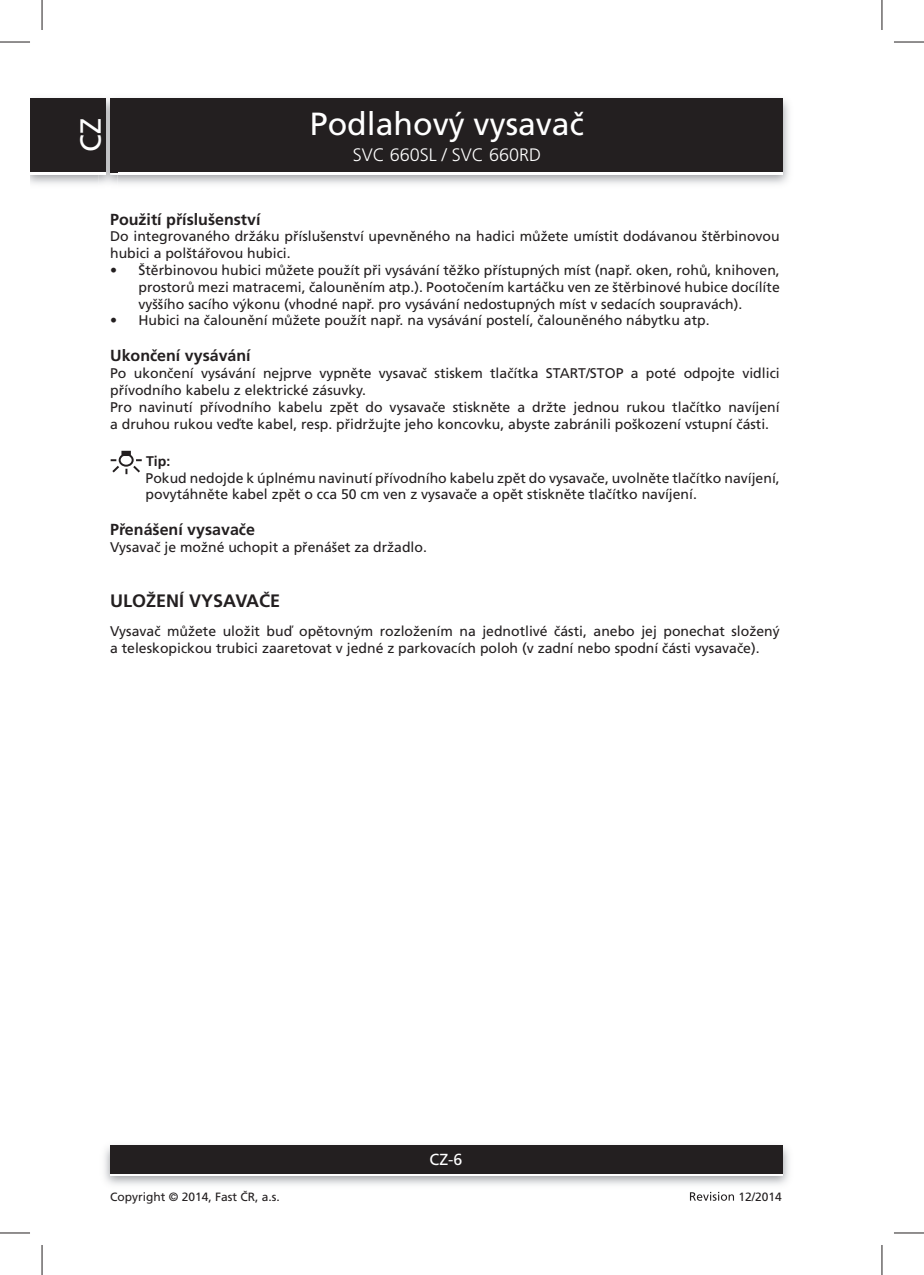
<style>
.page{position:relative;width:924px;height:1275px;background:#fff}
.page>*{position:absolute;margin:0;border:0;box-sizing:border-box;transform-origin:0 0}
.t1{font:32px "Frutiger CE";color:#fff}
.t2{font:29px "Frutiger CE";color:#fff}
.t3{font:300 18px "Frutiger CE";color:#fff}
.t4{font:700 18px "Frutiger CE";color:#231f20}
.t5{font:700 16px "Frutiger CE";color:#231f20}
.t6{font:16px "Frutiger CE";color:#fff}
.t7{font:14px/16.8px "Frutiger CE";color:#231f20}
.t8{font:700 14px "Frutiger CE";color:#231f20}
.t9{font:12px "Frutiger CE";color:#231f20}
</style>
<div class="page">
<img style="left:31px;top:98px;width:758px;height:86px">
<div style="left:110px;top:101px;width:672px;height:74px;background:#fff"></div>
<div style="left:110px;top:99px;width:672px;height:73px;background:#231f20"></div>
<img style="left:104px;top:1145px;width:685px;height:40px">
<div style="left:110px;top:1148px;width:672px;height:28px;background:linear-gradient(to right,#fff,#fff)"></div>
<div style="left:110px;top:1145px;width:672px;height:28px;background:#231f20"></div>
<img style="left:99px;top:98px;width:18px;height:86px">
<img style="left:110px;top:172px;width:7px;height:3px">
<svg style="left:110px;top:99px;width:7px;height:2px"></svg>
<img style="left:110px;top:101px;width:7px;height:71px">
<div style="left:31px;top:101px;width:75px;height:74px;background:#fff"></div>
<div style="left:31px;top:99px;width:75px;height:73px;background:#231f20"></div>
<svg style="left:689px;top:1191px;width:44px;height:9px"></svg>
<svg style="left:111px;top:451px;width:31px;height:23px"></svg>
<hr style="left:0;top:42px;width:30px;height:1px;background:#231f20">
<hr style="left:893px;top:42px;width:30px;height:1px;background:#231f20">
<hr style="left:0;top:1232px;width:30px;height:1px;background:#231f20">
<hr style="left:893px;top:1232px;width:30px;height:1px;background:#231f20">
<hr style="left:42px;top:0;width:1px;height:30px;background:#231f20">
<hr style="left:42px;top:1245px;width:1px;height:30px;background:#231f20">
<hr style="left:881px;top:0;width:1px;height:30px;background:#231f20">
<hr style="left:881px;top:1245px;width:1px;height:30px;background:#231f20">
<h2 class="t2" style="left:79px;top:152px;width:35px;rotate:-90deg">CZ</h2>
<h1 class="t1" style="left:310px;top:111px;width:275px">Podlahový vysavač</h1>
<p class="t3" style="left:352px;top:147px;width:190px">SVC 660SL / SVC 660RD</p>
<p class="t5" style="left:110px;top:213px;width:152px">Použití příslušenství</p>
<p class="t7" style="left:110px;top:229px;width:670px">Do integrovaného držáku příslušenství upevněného na hadici můžete umístit dodávanou štěrbinovou hubici a polštářovou hubici.</p>
<p class="t7" style="left:138px;top:263px;width:642px;text-align:justify;text-indent:-28px">• Štěrbinovou hubici můžete použít při vysávání těžko přístupných míst (např. oken, rohů, knihoven, prostorů mezi matracemi, čalouněním atp.). Pootočením kartáčku ven ze štěrbinové hubice docílíte vyššího sacího výkonu (vhodné např. pro vysávání nedostupných míst v sedacích soupravách).</p>
<p class="t7" style="left:110px;top:313px;width:600px">• Hubici na čalounění můžete použít např. na vysávání postelí, čalouněného nábytku atp.</p>
<p class="t5" style="left:110px;top:349px;width:142px">Ukončení vysávání</p>
<p class="t7" style="left:110px;top:366px;width:670px">Po ukončení vysávání nejprve vypněte vysavač stiskem tlačítka START/STOP a poté odpojte vidlici přívodního kabelu z elektrické zásuvky.<br>Pro navinutí přívodního kabelu zpět do vysavače stiskněte a držte jednou rukou tlačítko navíjení a druhou rukou veďte kabel, resp. přidržujte jeho koncovku, abyste zabránili poškození vstupní části.</p>
<p class="t8" style="left:146px;top:455px;width:26px">Tip:</p>
<p class="t7" style="left:145px;top:470px;width:635px">Pokud nedojde k úplnému navinutí přívodního kabelu zpět do vysavače, uvolněte tlačítko navíjení, povytáhněte kabel zpět o cca 50 cm ven z vysavače a opět stiskněte tlačítko navíjení.</p>
<p class="t5" style="left:110px;top:523px;width:146px">Přenášení vysavače</p>
<p class="t7" style="left:110px;top:540px;width:318px">Vysavač je možné uchopit a přenášet za držadlo.</p>
<p class="t4" style="left:110px;top:594px;width:171px">ULOŽENÍ VYSAVAČE</p>
<p class="t7" style="left:110px;top:624px;width:670px">Vysavač můžete uložit buď opětovným rozložením na jednotlivé části, anebo jej ponechat složený a teleskopickou trubici zaaretovat v jedné z parkovacích poloh (v zadní nebo spodní části vysavače).</p>
<p class="t6" style="left:429px;top:1153px;width:34px">CZ-6</p>
<p class="t9" style="left:110px;top:1192px;width:171px">Copyright © 2014, Fast ČR, a.s.</p>
<p class="t9" style="left:738px;top:1191px;width:45px">12/2014</p>
</div>
